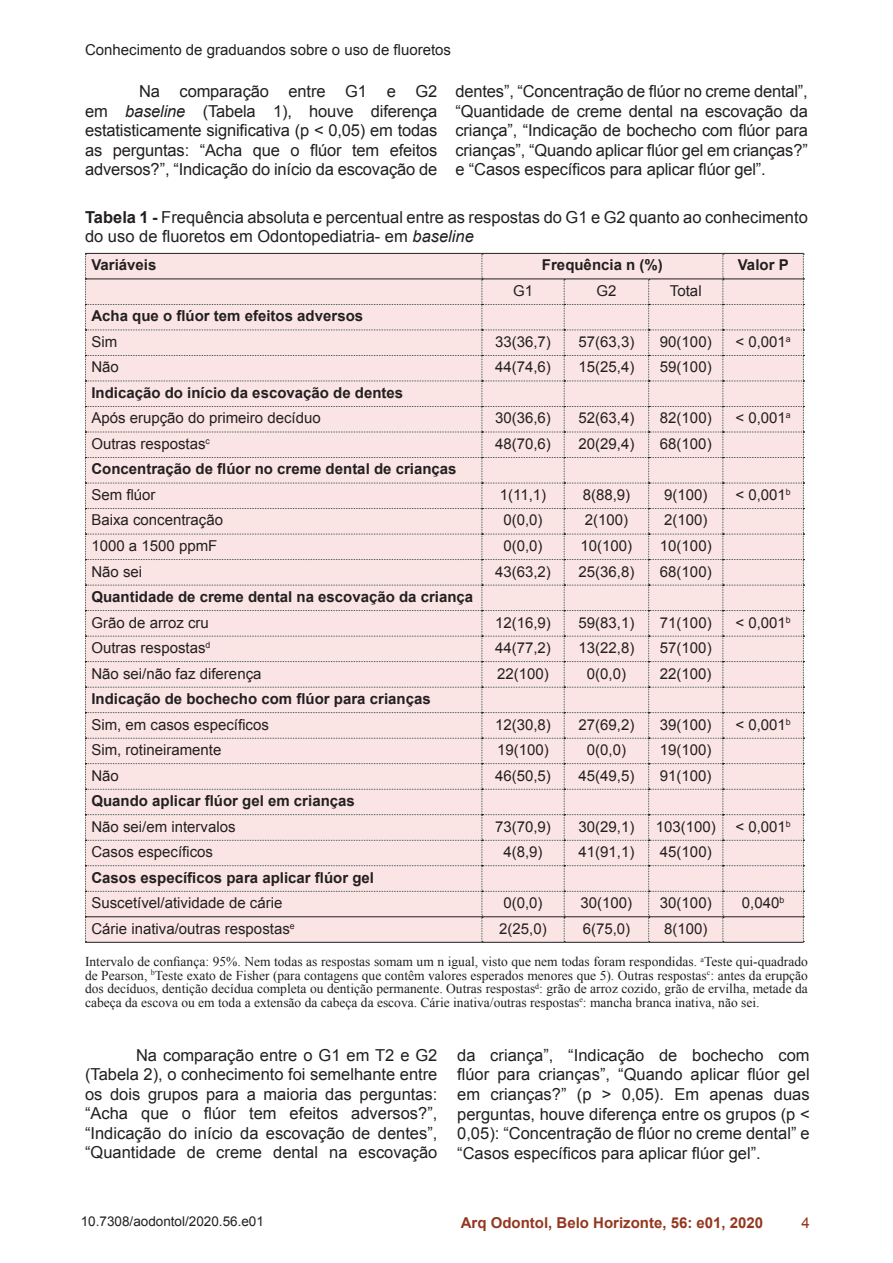
<style>
.page{position:relative;width:893px;height:1263px;background:#fff}
.page>*{position:absolute;margin:0;border:0;box-sizing:border-box;transform-origin:0 0}
.t1{font:16.5px/19.5px "Arial";color:#231f20;text-align:justify}
.t2{font:15px "Arial";color:#231f20}
.t3{font:700 15px "Arial";color:#231f20}
.t4{font:700 15px "Arial";color:#94371e}
.t5{font:15px "Arial";color:#94371e}
.t6{font:13.5px/13.5px "Times New Roman";color:#231f20;text-align:justify}
.t7{font:13.5px "Arial";color:#231f20}
.s1{font-style:italic}
.s2{font-weight:700}
</style>
<div class="page">
<svg style="left:85px;top:254px;width:719px;height:688px;background:#f5e1e0"></svg>
<hr style="left:85px;top:253px;width:397px;height:1px;background:#231f20">
<hr style="left:482px;top:253px;width:82px;height:1px;background:#231f20">
<hr style="left:564px;top:253px;width:85px;height:1px;background:#231f20">
<hr style="left:649px;top:253px;width:74px;height:1px;background:#231f20">
<hr style="left:723px;top:253px;width:81px;height:1px;background:#231f20">
<hr style="left:86px;top:279px;width:396px;height:1px;background:#231f20">
<hr style="left:482px;top:279px;width:82px;height:1px;background:#231f20">
<hr style="left:564px;top:279px;width:85px;height:1px;background:#231f20">
<hr style="left:649px;top:279px;width:74px;height:1px;background:#231f20">
<hr style="left:723px;top:279px;width:80px;height:1px;background:#231f20">
<hr style="left:86px;top:916px;width:396px;height:1px;background:#231f20">
<hr style="left:482px;top:916px;width:82px;height:1px;background:#231f20">
<hr style="left:564px;top:916px;width:85px;height:1px;background:#231f20">
<hr style="left:649px;top:916px;width:74px;height:1px;background:#231f20">
<hr style="left:723px;top:916px;width:80px;height:1px;background:#231f20">
<hr style="left:85px;top:942px;width:397px;height:1px;background:#231f20">
<hr style="left:482px;top:942px;width:82px;height:1px;background:#231f20">
<hr style="left:564px;top:942px;width:85px;height:1px;background:#231f20">
<hr style="left:649px;top:942px;width:74px;height:1px;background:#231f20">
<hr style="left:723px;top:942px;width:81px;height:1px;background:#231f20">
<p class="t2" style="left:85px;top:39px;width:368px">Conhecimento de graduandos sobre o uso de fluoretos</p>
<p class="t1" style="left:85px;top:81px;width:354px;text-indent:54px">Na comparação entre G1 e G2 em <span class="s1">baseline</span> (Tabela 1), houve diferença estatisticamente significativa (p &lt; 0,05) em todas as perguntas: “Acha que o flúor tem efeitos adversos?”, “Indicação do início da escovação de</p>
<p class="t1" style="left:455px;top:81px;width:354px">dentes”, “Concentração de flúor no creme dental”, “Quantidade de creme dental na escovação da criança”, “Indicação de bochecho com flúor para crianças”, “Quando aplicar flúor gel em crianças?” e “Casos específicos para aplicar flúor gel”.</p>
<p class="t1" style="left:85px;top:207px;width:724px"><span class="s2">Tabela 1 -</span> Frequência absoluta e percentual entre as respostas do G1 e G2 quanto ao conhecimento do uso de fluoretos em Odontopediatria- em <span class="s1">baseline</span></p>
<p class="t3" style="left:91px;top:254px;width:67px">Variáveis</p>
<p class="t3" style="left:542px;top:254px;width:122px">Frequência n (%)</p>
<p class="t3" style="left:738px;top:254px;width:52px">Valor P</p>
<p class="t2" style="left:513px;top:280px;width:22px">G1</p>
<p class="t2" style="left:596px;top:280px;width:22px">G2</p>
<p class="t2" style="left:670px;top:280px;width:33px">Total</p>
<p class="t3" style="left:91px;top:305px;width:273px">Acha que o flúor tem efeitos adversos</p>
<p class="t2" style="left:91px;top:331px;width:27px">Sim</p>
<p class="t2" style="left:495px;top:331px;width:57px">33(36,7)</p>
<p class="t2" style="left:578px;top:331px;width:57px">57(63,3)</p>
<p class="t2" style="left:660px;top:331px;width:53px">90(100)</p>
<p class="t2" style="left:735px;top:331px;width:57px">&lt; 0,001<sup>a</sup></p>
<p class="t2" style="left:91px;top:357px;width:29px">Não</p>
<p class="t2" style="left:495px;top:357px;width:57px">44(74,6)</p>
<p class="t2" style="left:578px;top:357px;width:57px">15(25,4)</p>
<p class="t2" style="left:660px;top:357px;width:53px">59(100)</p>
<p class="t3" style="left:91px;top:382px;width:313px">Indicação do início da escovação de dentes</p>
<p class="t2" style="left:91px;top:408px;width:231px">Após erupção do primeiro decíduo</p>
<p class="t2" style="left:495px;top:408px;width:57px">30(36,6)</p>
<p class="t2" style="left:578px;top:408px;width:57px">52(63,4)</p>
<p class="t2" style="left:660px;top:408px;width:53px">82(100)</p>
<p class="t2" style="left:735px;top:408px;width:57px">&lt; 0,001<sup>a</sup></p>
<p class="t2" style="left:91px;top:433px;width:120px">Outras respostas<sup>c</sup></p>
<p class="t2" style="left:495px;top:433px;width:57px">48(70,6)</p>
<p class="t2" style="left:578px;top:433px;width:57px">20(29,4)</p>
<p class="t2" style="left:660px;top:433px;width:53px">68(100)</p>
<p class="t3" style="left:91px;top:459px;width:367px">Concentração de flúor no creme dental de crianças</p>
<p class="t2" style="left:91px;top:484px;width:66px">Sem flúor</p>
<p class="t2" style="left:500px;top:484px;width:48px">1(11,1)</p>
<p class="t2" style="left:583px;top:484px;width:49px">8(88,9)</p>
<p class="t2" style="left:664px;top:484px;width:45px">9(100)</p>
<p class="t2" style="left:735px;top:484px;width:57px">&lt; 0,001<sup>b</sup></p>
<p class="t2" style="left:91px;top:510px;width:133px">Baixa concentração</p>
<p class="t2" style="left:503px;top:510px;width:41px">0(0,0)</p>
<p class="t2" style="left:585px;top:510px;width:45px">2(100)</p>
<p class="t2" style="left:664px;top:510px;width:45px">2(100)</p>
<p class="t2" style="left:91px;top:535px;width:127px">1000 a 1500 ppmF</p>
<p class="t2" style="left:503px;top:535px;width:41px">0(0,0)</p>
<p class="t2" style="left:581px;top:535px;width:53px">10(100)</p>
<p class="t2" style="left:660px;top:535px;width:53px">10(100)</p>
<p class="t2" style="left:91px;top:561px;width:52px">Não sei</p>
<p class="t2" style="left:495px;top:561px;width:57px">43(63,2)</p>
<p class="t2" style="left:578px;top:561px;width:57px">25(36,8)</p>
<p class="t2" style="left:660px;top:561px;width:53px">68(100)</p>
<p class="t3" style="left:91px;top:586px;width:383px">Quantidade de creme dental na escovação da criança</p>
<p class="t2" style="left:91px;top:612px;width:119px">Grão de arroz cru</p>
<p class="t2" style="left:495px;top:612px;width:57px">12(16,9)</p>
<p class="t2" style="left:578px;top:612px;width:57px">59(83,1)</p>
<p class="t2" style="left:660px;top:612px;width:53px">71(100)</p>
<p class="t2" style="left:735px;top:612px;width:57px">&lt; 0,001<sup>b</sup></p>
<p class="t2" style="left:91px;top:637px;width:121px">Outras respostas<sup>d</sup></p>
<p class="t2" style="left:495px;top:637px;width:57px">44(77,2)</p>
<p class="t2" style="left:578px;top:637px;width:57px">13(22,8)</p>
<p class="t2" style="left:660px;top:637px;width:53px">57(100)</p>
<p class="t2" style="left:91px;top:663px;width:172px">Não sei/não faz diferença</p>
<p class="t2" style="left:497px;top:663px;width:53px">22(100)</p>
<p class="t2" style="left:587px;top:663px;width:41px">0(0,0)</p>
<p class="t2" style="left:660px;top:663px;width:53px">22(100)</p>
<p class="t3" style="left:91px;top:688px;width:341px">Indicação de bochecho com flúor para crianças</p>
<p class="t2" style="left:91px;top:714px;width:179px">Sim, em casos específicos</p>
<p class="t2" style="left:495px;top:714px;width:57px">12(30,8)</p>
<p class="t2" style="left:578px;top:714px;width:57px">27(69,2)</p>
<p class="t2" style="left:660px;top:714px;width:53px">39(100)</p>
<p class="t2" style="left:735px;top:714px;width:57px">&lt; 0,001<sup>b</sup></p>
<p class="t2" style="left:91px;top:739px;width:132px">Sim, rotineiramente</p>
<p class="t2" style="left:497px;top:739px;width:53px">19(100)</p>
<p class="t2" style="left:587px;top:739px;width:41px">0(0,0)</p>
<p class="t2" style="left:660px;top:739px;width:53px">19(100)</p>
<p class="t2" style="left:91px;top:765px;width:29px">Não</p>
<p class="t2" style="left:495px;top:765px;width:57px">46(50,5)</p>
<p class="t2" style="left:578px;top:765px;width:57px">45(49,5)</p>
<p class="t2" style="left:660px;top:765px;width:53px">91(100)</p>
<p class="t3" style="left:91px;top:790px;width:265px">Quando aplicar flúor gel em crianças</p>
<p class="t2" style="left:91px;top:816px;width:146px">Não sei/em intervalos</p>
<p class="t2" style="left:495px;top:816px;width:57px">73(70,9)</p>
<p class="t2" style="left:578px;top:816px;width:57px">30(29,1)</p>
<p class="t2" style="left:656px;top:816px;width:62px">103(100)</p>
<p class="t2" style="left:735px;top:816px;width:57px">&lt; 0,001<sup>b</sup></p>
<p class="t2" style="left:91px;top:841px;width:123px">Casos específicos</p>
<p class="t2" style="left:503px;top:841px;width:41px">4(8,9)</p>
<p class="t2" style="left:578px;top:841px;width:57px">41(91,1)</p>
<p class="t2" style="left:660px;top:841px;width:53px">45(100)</p>
<p class="t3" style="left:91px;top:867px;width:284px">Casos específicos para aplicar flúor gel</p>
<p class="t2" style="left:91px;top:892px;width:192px">Suscetível/atividade de cárie</p>
<p class="t2" style="left:503px;top:892px;width:41px">0(0,0)</p>
<p class="t2" style="left:581px;top:892px;width:53px">30(100)</p>
<p class="t2" style="left:660px;top:892px;width:53px">30(100)</p>
<p class="t2" style="left:742px;top:892px;width:44px">0,040<sup>b</sup></p>
<p class="t2" style="left:91px;top:918px;width:205px">Cárie inativa/outras respostas<sup>e</sup></p>
<p class="t2" style="left:499px;top:918px;width:49px">2(25,0)</p>
<p class="t2" style="left:583px;top:918px;width:49px">6(75,0)</p>
<p class="t2" style="left:664px;top:918px;width:45px">8(100)</p>
<p class="t6" style="left:85px;top:954px;width:724px">Intervalo de confiança: 95%. Nem todas as respostas somam um n igual, visto que nem todas foram respondidas. <sup>a</sup>Teste qui-quadrado de Pearson, <sup>b</sup>Teste exato de Fisher (para contagens que contêm valores esperados menores que 5). Outras respostas<sup>c</sup>: antes da erupção dos decíduos, dentição decídua completa ou dentição permanente. Outras respostas<sup>d</sup>: grão de arroz cozido, grão de ervilha, metade da cabeça da escova ou em toda a extensão da cabeça da escova. Cárie inativa/outras respostas<sup>e</sup>: mancha branca inativa, não sei.</p>
<p class="t1" style="left:85px;top:1045px;width:354px;text-indent:51px">Na comparação entre o G1 em T2 e G2 (Tabela 2), o conhecimento foi semelhante entre os dois grupos para a maioria das perguntas: “Acha que o flúor tem efeitos adversos?”, “Indicação do início da escovação de dentes”, “Quantidade de creme dental na escovação</p>
<p class="t1" style="left:457px;top:1045px;width:354px">da criança”, “Indicação de bochecho com flúor para crianças”, “Quando aplicar flúor gel em crianças?” (p &gt; 0,05). Em apenas duas perguntas, houve diferença entre os grupos (p &lt; 0,05): “Concentração de flúor no creme dental” e “Casos específicos para aplicar flúor gel”.</p>
<p class="t7" style="left:81px;top:1212px;width:185px">10.7308/aodontol/2020.56.e01</p>
<p class="t4" style="left:461px;top:1212px;width:304px">Arq Odontol, Belo Horizonte, 56: e01, 2020</p>
<p class="t5" style="left:801px;top:1212px;width:10px">4</p>
</div>
